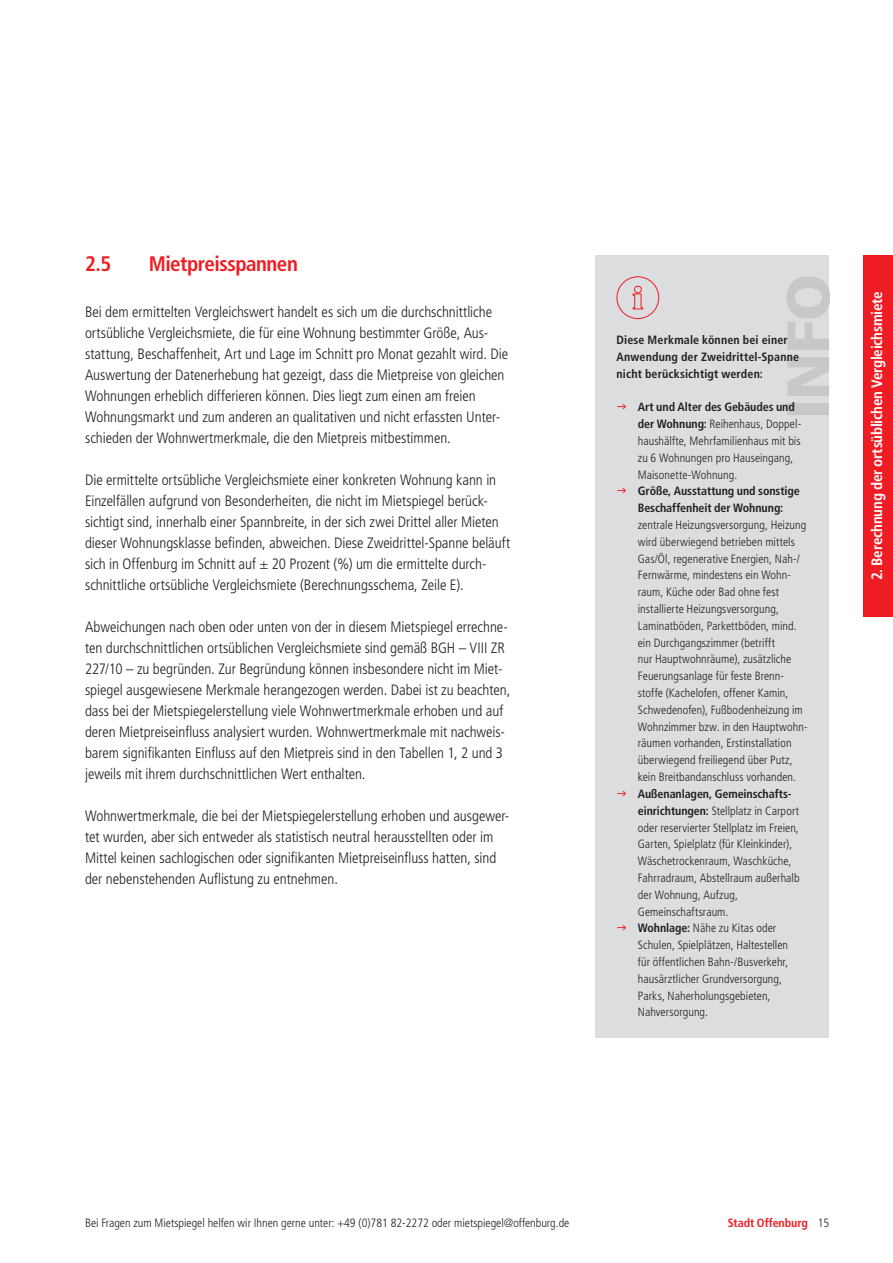
<style>
.page{position:relative;width:893px;height:1263px;background:#fff}
.page>*{position:absolute;margin:0;border:0;box-sizing:border-box;transform-origin:0 0}
.t1{font:700 condensed 21px "Frutiger LT Std";letter-spacing:-.025em;color:#ee1d23}
.t2{font:300 condensed 15px/21px "Frutiger LT Std";letter-spacing:-.005em;color:#231f20}
.t3{font:700 condensed 15px "Frutiger LT Std";letter-spacing:-.015em;color:#fff}
.t4{font:300 condensed 12px/16.8px "Frutiger LT Std";letter-spacing:.005em;color:#231f20}
.t5{font:700 condensed 12px/16.8px "Frutiger LT Std";letter-spacing:.01em;color:#231f20}
.t6{font:700 condensed 12px "Frutiger LT Std";letter-spacing:-.005em;color:#ee1d23}
.s1{font-weight:700}
.s2{font-weight:300;color:#231f20}
</style>
<div class="page">
<div style="left:595px;top:255px;width:234px;height:782px;background:#dcdddf"></div>
<div style="left:787px;top:404px;width:42px;height:11px;background:#c7c8ca"></div>
<svg style="left:787px;top:357px;width:42px;height:39px"></svg>
<svg style="left:787px;top:276px;width:42px;height:74px"></svg>
<div style="left:617px;top:276px;width:42px;height:43px;border:1px solid #ee1d23;border-radius:50%"></div>
<svg style="left:632px;top:286px;width:11px;height:24px"></svg>
<div style="left:863px;top:255px;width:30px;height:362px;background:#ee1d23"></div>
<h1 class="t1" style="left:85px;top:251px;width:28px">2.5</h1>
<h1 class="t1" style="left:149px;top:251px;width:151px">Mietpreisspannen</h1>
<p class="t2" style="left:85px;top:302px;width:425px">Bei dem ermittelten Vergleichswert handelt es sich um die durchschnittliche ortsübliche Vergleichsmiete, die für eine Wohnung bestimmter Größe, Aus&shy;stattung, Beschaffenheit, Art und Lage im Schnitt pro Monat gezahlt wird. Die Auswertung der Datenerhebung hat gezeigt, dass die Mietpreise von gleichen Wohnungen erheblich differieren können. Dies liegt zum einen am freien Wohnungsmarkt und zum anderen an qualitativen und nicht erfassten Unter&shy;schieden der Wohnwertmerkmale, die den Mietpreis mitbestimmen.</p>
<p class="t2" style="left:85px;top:470px;width:427px">Die ermittelte ortsübliche Vergleichsmiete einer konkreten Wohnung kann in Einzelfällen aufgrund von Besonderheiten, die nicht im Mietspiegel berück&shy;sichtigt sind, innerhalb einer Spannbreite, in der sich zwei Drittel aller Mieten dieser Wohnungsklasse befinden, abweichen. Diese Zweidrittel-Spanne beläuft sich in Offenburg im Schnitt auf ± 20 Prozent (%) um die ermittelte durch&shy;schnittliche ortsübliche Vergleichsmiete (Berechnungsschema, Zeile E).</p>
<p class="t2" style="left:85px;top:617px;width:427px">Abweichungen nach oben oder unten von der in diesem Mietspiegel errechne&shy;ten durchschnittlichen ortsüblichen Vergleichsmiete sind gemäß BGH – VIII ZR 227/10 – zu begründen. Zur Begründung können insbesondere nicht im Miet&shy;spiegel ausgewiesene Merkmale herangezogen werden. Dabei ist zu beachten, dass bei der Mietspiegelerstellung viele Wohnwertmerkmale erhoben und auf deren Mietpreiseinfluss analysiert wurden. Wohnwertmerkmale mit nachweis&shy;barem signifikanten Einfluss auf den Mietpreis sind in den Tabellen 1, 2 und 3 jeweils mit ihrem durchschnittlichen Wert enthalten.</p>
<p class="t2" style="left:85px;top:806px;width:426px">Wohnwertmerkmale, die bei der Mietspiegelerstellung erhoben und ausgewer&shy;tet wurden, aber sich entweder als statistisch neutral herausstellten oder im Mittel keinen sachlogischen oder signifikanten Mietpreiseinfluss hatten, sind der nebenstehenden Auflistung zu entnehmen.</p>
<p class="t5" style="left:617px;top:332px;width:184px">Diese Merkmale können bei einer<br>Anwendung der Zweidrittel-Spanne nicht berücksichtigt werden:</p>
<p class="t4" style="left:638px;top:399px;width:165px"><span class="s1">Art und Alter des Gebäudes und der Wohnung:</span> Reihenhaus, Doppel&shy;haushälfte, Mehrfamilienhaus mit bis zu 6 Wohnungen pro Hauseingang,<br>Maisonette-Wohnung.</p>
<p class="t5" style="left:638px;top:483px;width:163px">Größe, Ausstattung und sonstige<br>Beschaffenheit der Wohnung:</p>
<p class="t4" style="left:638px;top:517px;width:171px">zentrale Heizungsversorgung, Heizung wird überwiegend betrieben mittels Gas/Öl, regenerative Energien, Nah-/ Fernwärme, mindestens ein Wohn&shy;raum, Küche oder Bad ohne fest installierte Heizungsversorgung, Laminatböden, Parkettböden, mind. ein Durchgangszimmer (betrifft<br>nur Hauptwohnräume), zusätzliche Feuerungsanlage für feste Brenn&shy;stoffe (Kachelofen, offener Kamin, Schwedenofen), Fußbodenheizung im Wohnzimmer bzw. in den Hauptwohn&shy;räumen vorhanden, Erstinstallation überwiegend freiliegend über Putz, kein Breitbandanschluss vorhanden.</p>
<p class="t4" style="left:638px;top:785px;width:163px"><span class="s1">Außenanlagen, Gemeinschafts&shy;einrichtungen:</span> Stellplatz in Carport oder reservierter Stellplatz im Freien,<br>Garten, Spielplatz (für Kleinkinder),<br>Wäschetrockenraum, Waschküche,<br>Fahrradraum, Abstellraum außerhalb der Wohnung, Aufzug,<br>Gemeinschaftsraum.<br><span class="s1">Wohnlage:</span> Nähe zu Kitas oder<br>Schulen, Spielplätzen, Haltestellen für öffentlichen Bahn-/Busverkehr, hausärztlicher Grundversorgung,<br>Parks, Naherholungsgebieten,<br>Nahversorgung.</p>
<p class="t3" style="left:868px;top:580px;width:290px;rotate:-90deg">2. Berechnung der ortsüblichen Vergleichsmiete</p>
<p class="t4" style="left:85px;top:1215px;width:486px">Bei Fragen zum Mietspiegel helfen wir Ihnen gerne unter: +49 (0)781 82-2272 oder mietspiegel@offenburg.de</p>
<p class="t6" style="left:728px;top:1216px;width:103px">Stadt Offenburg <span class="s2">15</span></p>
</div>
